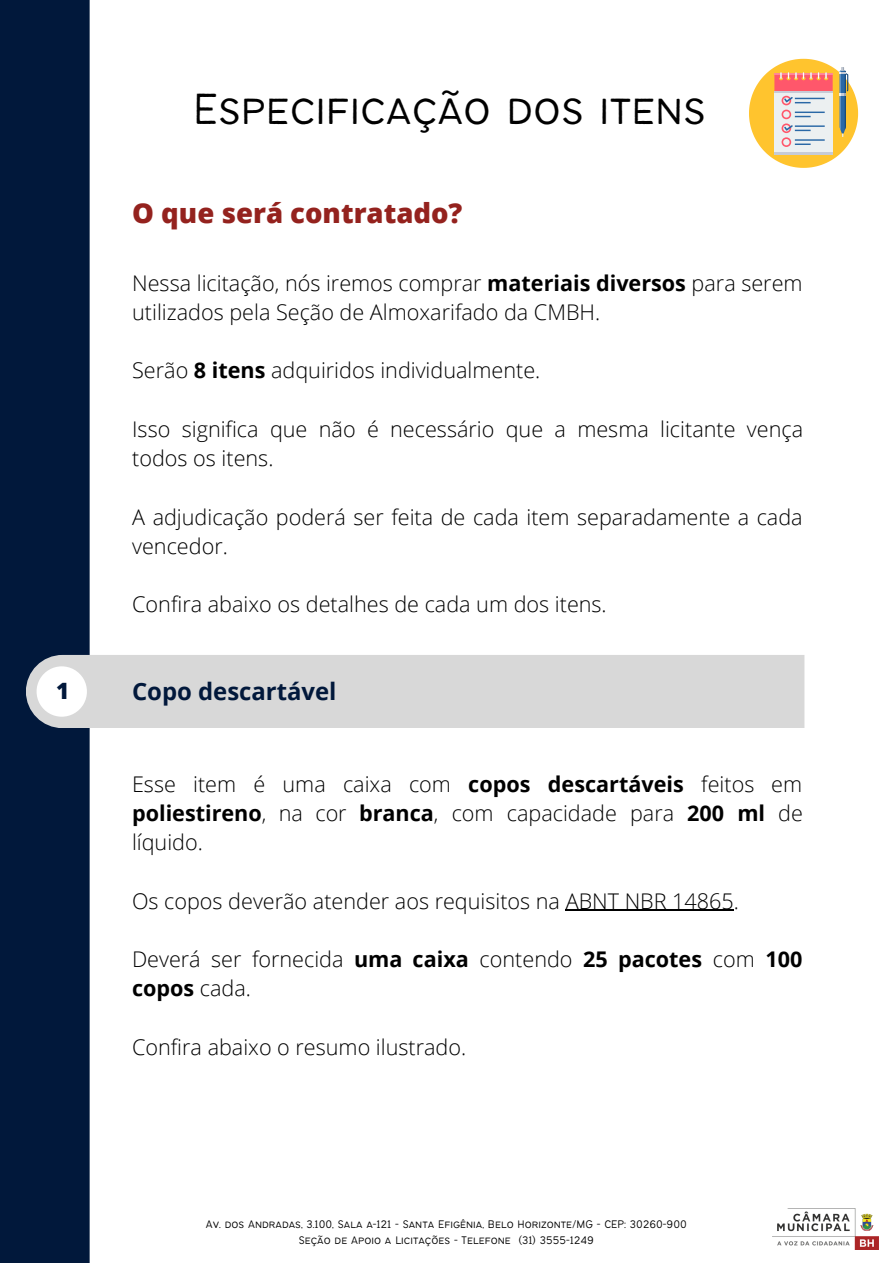
<style>
.page{position:relative;width:893px;height:1264px;background:#fff}
.page>*{position:absolute;margin:0;border:0;box-sizing:border-box;transform-origin:0 0}
.t1{font:300 48px "Bantayog";color:#000}
.t2{font:800 27.45px "Open Sans";color:#94221e}
.t3{font:700 23.85px "Open Sans";color:#01183b}
.t4{font:800 22.5px "Open Sans";color:#01183b}
.t5{font:300 21.6px/29.2px "Open Sans";color:#000}
.t6{font:300 12px/16px "Bantayog";color:#000;text-align:center}
.s1{font-weight:700}
</style>
<div class="page">
<svg style="left:749px;top:59px;width:109px;height:109px"></svg>
<img style="left:772px;top:1208px;width:106px;height:41px">
<div style="left:0;top:0;width:90px;height:1262px;background:#01183b"></div>
<div style="left:26px;top:655px;width:778px;height:73px;background:#d8d8d8"></div>
<svg style="left:35px;top:666px;width:53px;height:50px"></svg>
<hr style="left:565px;top:909px;width:168px;height:1px;background:#000">
<h1 class="t1" style="left:193px;top:90px;width:514px">Especificação dos itens</h1>
<p class="t2" style="left:132px;top:193px;width:332px">O que será contratado?</p>
<p class="t5" style="left:132px;top:268px;width:672px">Nessa licitação, nós iremos comprar <span class="s1">materiais diversos</span> para serem utilizados pela Seção de Almoxarifado da CMBH.</p>
<p class="t5" style="left:132px;top:355px;width:409px">Serão <span class="s1">8 itens</span> adquiridos individualmente.</p>
<p class="t5" style="left:132px;top:414px;width:672px">Isso significa que não é necessário que a mesma licitante vença todos os itens.</p>
<p class="t5" style="left:132px;top:501px;width:672px">A adjudicação poderá ser feita de cada item separadamente a cada vencedor.</p>
<p class="t5" style="left:132px;top:589px;width:476px">Confira abaixo os detalhes de cada um dos itens.</p>
<p class="t4" style="left:56px;top:674px;width:15px">1</p>
<p class="t3" style="left:132px;top:674px;width:206px">Copo descartável</p>
<p class="t5" style="left:132px;top:768px;width:672px;text-align:justify">Esse item é uma caixa com <span class="s1">copos descartáveis</span> feitos em <span class="s1">poliestireno</span>, na cor <span class="s1">branca</span>, com capacidade para <span class="s1">200 ml</span> de líquido.</p>
<p class="t5" style="left:132px;top:885px;width:608px">Os copos deverão atender aos requisitos na ABNT NBR 14865.</p>
<p class="t5" style="left:132px;top:944px;width:671px">Deverá ser fornecida <span class="s1">uma caixa</span> contendo <span class="s1">25 pacotes</span> com <span class="s1">100 copos</span> cada.</p>
<p class="t5" style="left:132px;top:1031px;width:336px">Confira abaixo o resumo ilustrado.</p>
<p class="t6" style="left:206px;top:1216px;width:482px">Av. dos Andradas, 3.100, Sala a-121 - Santa Efigênia, Belo Horizonte/MG - CEP: 30260-900<br>Seção de Apoio a Licitações - Telefone (31) 3555-1249</p>
</div>
